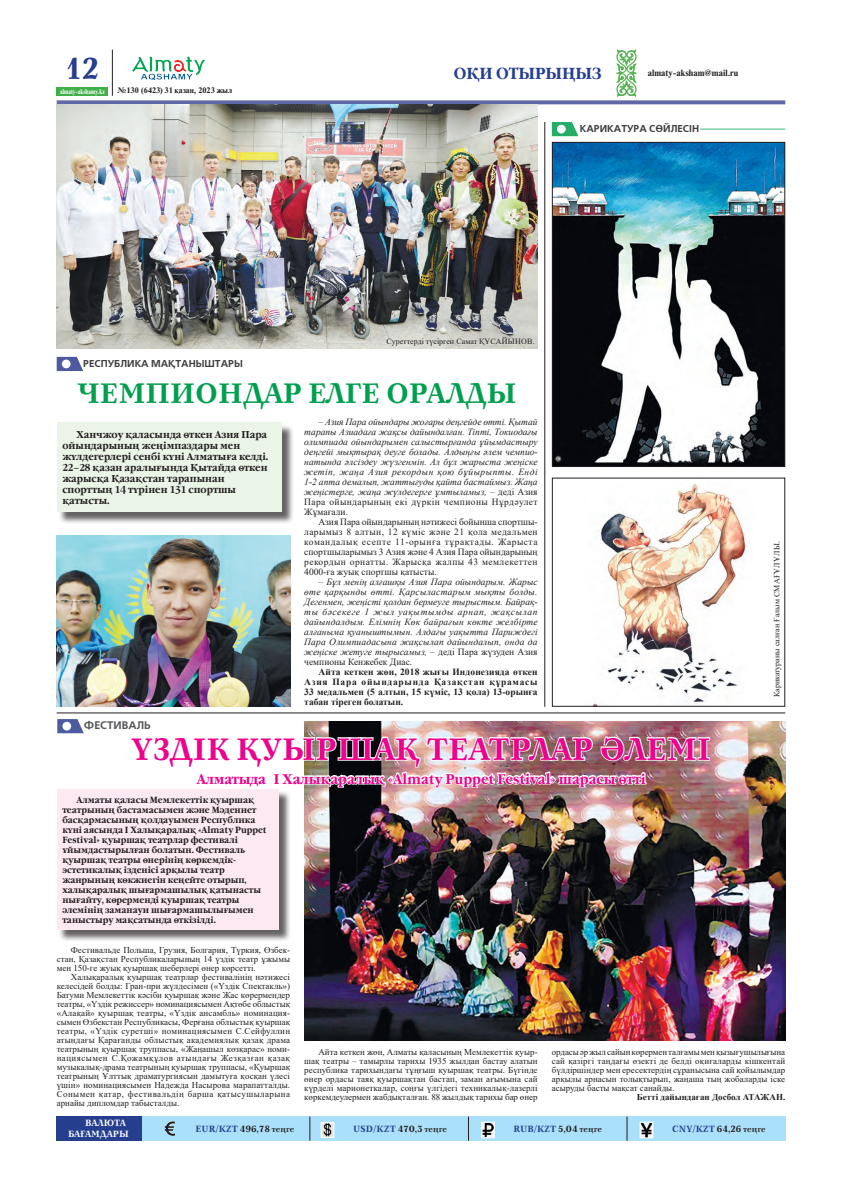
<style>
.page{position:relative;width:842px;height:1191px;background:#fff}
.page>*{position:absolute;margin:0;border:0;box-sizing:border-box;transform-origin:0 0}
.Neva_Zag{font:700 30.8px "DS Neva";color:#ed028c;scale:.91 1}
.t1{font:700 30px "DS Neva";color:#253f8e;scale:.9 1}
.Neva_Zag-2{font:700 28px "DS Neva";color:#009f4f;scale:.9 1}
.Текст{font:700 16px "DS Garamond";color:#253f8e;scale:.9 1}
.Garamond_Pod_Zag{font:700 14px "DS Garamond";color:#ed028c;scale:.9 1}
.t2{font:700 11px "DS Free Set";color:#57585a}
.Анотация{font:700 10px/11px "DS Garamond";color:#231f20;scale:.9 1}
.t3{font:700 10px "DS Free Set";color:#3e3e3f}
.Текст-2{font:italic 9.5px/10px "Times New Roman";color:#231f20;text-align:justify}
.Текст-3{font:9.5px/10px "Times New Roman";letter-spacing:.02em;color:#231f20;text-align:justify}
.Текст-4{font:700 9.5px/10px "Times New Roman";color:#231f20;text-align:justify}
.Текст-5{font:9px/9px "Times New Roman";color:#231f20;text-align:justify}
.Анотация-2{font:700 9px/10px "DS Garamond";color:#231f20;scale:.9 1}
.Заголовок{font:700 9px "DS Neva";color:#231f20;scale:.9 1}
.Текст-6{font:700 9px "Times New Roman";color:#231f20}
.t4{font:700 9px "DS Times";color:#231f20}
.Заголовок-2{font:700 9px/11px "DS Neva";color:#fff;scale:.9 1}
.Текст-7{font:8px "Times New Roman";color:#231f20}
.t5{font:700 8px "DS Times";color:#231f20}
.t6{font:700 7px "DS Times";color:#fff;scale:.8 1}
.s1{font-style:normal}
.s2{color:#253f8e}
</style>
<div class="page">
<svg style="left:57px;top:100px;width:728px;height:4px;background:#6f76af"></svg>
<div style="left:57px;top:88px;width:51px;height:8px;background:#40ae49"></div>
<img style="left:132px;top:57px;width:73px;height:23px">
<hr style="left:112px;top:50px;width:1px;height:46px;background:#231f20">
<img style="left:616px;top:50px;width:21px;height:47px">
<div style="left:139px;top:1116px;width:646px;height:24px;background:#aae0f9"></div>
<div style="left:57px;top:1116px;width:85px;height:24px;background:#253f8e"></div>
<img style="left:164px;top:1121px;width:12px;height:14px">
<img style="left:483px;top:1123px;width:10px;height:13px">
<div style="left:481px;top:1121px;width:14px;height:17px;border:1px solid #fff"></div>
<img style="left:641px;top:1123px;width:10px;height:13px">
<div style="left:639px;top:1121px;width:14px;height:17px;border:1px solid #fff"></div>
<img style="left:323px;top:1124px;width:9px;height:11px">
<div style="left:321px;top:1122px;width:13px;height:15px;border:1px solid #fff"></div>
<svg style="left:310px;top:1116px;width:1px;height:24px"></svg>
<svg style="left:468px;top:1116px;width:1px;height:24px"></svg>
<svg style="left:627px;top:1116px;width:1px;height:24px"></svg>
<svg style="left:552px;top:122px;width:26px;height:14px"></svg>
<div style="left:557px;top:125px;width:9px;height:8px;background:#fff;border-radius:50%"></div>
<hr style="left:700px;top:129px;width:85px;height:1px;background:#3fb479">
<img style="left:596px;top:482px;width:150px;height:209px">
<img style="left:554px;top:144px;width:229px;height:321px">
<div style="left:552px;top:142px;width:233px;height:325px;border:1px solid #231f20"></div>
<svg style="left:57px;top:357px;width:26px;height:14px"></svg>
<div style="left:62px;top:359px;width:9px;height:9px;background:#fff;border-radius:50%"></div>
<img style="left:57px;top:104px;width:481px;height:244px">
<div style="left:58px;top:424px;width:236px;height:100px;background:#231f20;opacity:.7"></div>
<div style="left:57px;top:422px;width:224px;height:89px;background:#eaf4e7"></div>
<img style="left:57px;top:535px;width:233px;height:172px">
<hr style="left:57px;top:712px;width:728px;height:1px;background:#231f20">
<svg style="left:57px;top:719px;width:27px;height:14px"></svg>
<div style="left:62px;top:722px;width:9px;height:8px;background:#fff;border-radius:50%"></div>
<div style="left:58px;top:790px;width:233px;height:152px;background:#231f20;opacity:.7"></div>
<div style="left:57px;top:789px;width:222px;height:140px;background:#fce9f1"></div>
<img style="left:304px;top:722px;width:481px;height:318px">
<hr style="left:545px;top:122px;width:1px;height:585px;background:#231f20">
<img style="left:129px;top:571px;width:582px;height:417px">
<p class="t1" style="left:65px;top:50px;width:39px">12</p>
<p class="Текст" style="left:454px;top:64px;width:165px">ОҚИ ОТЫРЫҢЫЗ</p>
<p class="t4" style="left:648px;top:68px;width:92px">almaty-aksham@mail.ru</p>
<p class="t6" style="left:60px;top:88px;width:57px">almaty-akshamу.kz</p>
<p class="t5" style="left:117px;top:86px;width:116px">№130 (6423) 31 қазан, 2023 жыл</p>
<p class="t3" style="left:580px;top:122px;width:121px">КАРИКАТУРА СӨЙЛЕСІН</p>
<p class="Текст-7" style="left:387px;top:336px;width:150px">Суреттерді түсірген Самат ҚҰСАЙЫНОВ.</p>
<p class="t3" style="left:83px;top:357px;width:161px">РЕСПУБЛИКА МАҚТАНЫШТАРЫ</p>
<p class="Neva_Zag-2" style="left:78px;top:376px;width:489px">ЧЕМПИОНДАР ЕЛГЕ ОРАЛДЫ</p>
<p class="Анотация" style="left:62px;top:429px;width:230px;text-indent:14px">Ханчжоу қаласында өткен Азия Пара ойындарының жеңімпаздары мен жүлдегерлері сенбі күні Алматыға келді.<br>22–28 қазан аралығында Қытайда өткен жарысқа Қазақстан тарапынан спорттың 14 түрінен 131 спортшы қатысты.</p>
<p class="Текст-2" style="left:304px;top:416px;width:235px;text-indent:14px">– Азия Пара ойындары жоғары деңгейде өтті. Қытай тарапы Азиадаға жақсы дайындалған. Тіпті, Токиодағы олимпиада ойындарымен салыстырғанда ұйымдастыру деңгейі мықтырақ деуге болады. Алдыңғы әлем чемпио&shy;натында әлсіздеу жүзгенмін. Ал бұл жарыста жеңіске жетіп, жаңа Азия рекордын қою бұйырыпты. Енді 1-2 апта демалып, жаттығуды қайта бастаймыз. Жаңа жеңістерге, жаңа жүлдегерге ұмтыламыз, – <span class="s1">деді Азия Пара ойындарының екі дүркін чемпионы Нұрдәулет Жұмағали.</span></p>
<p class="Текст-3" style="left:304px;top:516px;width:235px;text-indent:14px">Азия Пара ойындарының нәтижесі бойынша спортшы&shy;ларымыз 8 алтын, 12 күміс және 21 қола медальмен командалық есепте 11-орынға тұрақтады. Жарыста спортшыларымыз 3 Азия және 4 Азия Пара ойындарының рекордын орнатты. Жарысқа жалпы 43 мемлекеттен 4000-ға жуық спортшы қатысты.</p>
<p class="Текст-2" style="left:304px;top:576px;width:235px;text-indent:14px">– Бұл менің алғашқы Азия Пара ойындарым. Жарыс өте қарқынды өтті. Қарсыластарым мықты болды.<br>Дегенмен, жеңісті қолдан бермеуге тырыстым. Байрақ&shy;ты бәсекеге 1 жыл уақытымды арнап, жақсылап дайындалдым. Елімнің Көк байрағын көкте желбірте алғаныма қуаныштымын. Алдағы уақытта Париждегі Пара Олимпиадасына жақсылап дайындалып, онда да жеңіске жетуге тырысамыз, – <span class="s1">деді Пара жүзуден Азия чемпионы Кенжебек Диас.</span></p>
<p class="Текст-4" style="left:304px;top:666px;width:235px;text-indent:14px">Айта кеткен жөн, 2018 жығы Индонезияда өткен Азия Пара ойындарында Қазақстан құрамасы 33 медальмен (5 алтын, 15 күміс, 13 қола) 13-орынға табан тіреген болатын.</p>
<p class="t2" style="left:84px;top:719px;width:69px">ФЕСТИВАЛЬ</p>
<p class="Neva_Zag" style="left:131px;top:730px;width:638px">ҮЗДІК ҚУЫРШАҚ ТЕАТРЛАР ӘЛЕМІ</p>
<p class="Garamond_Pod_Zag" style="left:197px;top:770px;width:500px">Алматыда I Халықаралық «Almaty Puppet Festival» шарасы өтті</p>
<p class="Анотация-2" style="left:62px;top:794px;width:229px;text-indent:14px">Алматы қаласы Мемлекеттік қуыршақ театрының бастамасымен және Мәдениет басқармасының қолдауымен Республика күні аясында I Халықаралық «Almaty Puppet Festival» қуыршақ театрлар фестивалі ұйымдастырылған болатын. Фестиваль қуыршақ театры өнерінің көркемдік&shy;эстетикалық ізденісі арқылы театр жанрының көкжиегін кеңейте отырып, халықаралық шығармашылық қатынасты нығайту, көрерменді қуыршақ театры әлемінің заманауи шығармашылығымен таныстыру мақсатында өткізілді.</p>
<p class="Текст-7" style="left:771px;top:697px;width:157px;rotate:-90deg">Карикатураны салған Ғалым СМАҒҰЛҰЛЫ.</p>
<p class="Текст-5" style="left:57px;top:945px;width:235px;text-indent:14px">Фестивальде Польша, Грузия, Болгария, Түркия, Өзбек&shy;стан, Қазақстан Республикаларының 14 үздік театр ұжымы мен 150-ге жуық қуыршақ шеберлері өнер көрсетті.</p>
<p class="Текст-5" style="left:57px;top:972px;width:235px;text-indent:14px">Халықаралық қуыршақ театрлар фестивалінің нәтижесі келесідей болды: Гран-при жүлдесімен («Үздік Спектакль»)<br>Батуми Мемлекеттік кәсіби қуыршақ және Жас көрермендер театры, «Үздік режиссер» номинациясымен Ақтөбе облыстық «Алақай» қуыршақ театры, «Үздік ансамбль» номинация&shy;сымен Өзбекстан Республикасы, Ферғана облыстық қуыршақ театры, «Үздік суретші» номинациясымен С.Сейфуллин атындағы Қарағанды облыстық академиялық қазақ драма театрының қуыршақ труппасы, «Жаңашыл көзқарас» номи&shy;нациясымен С.Қожамқұлов атындағы Жезқазған қазақ музыкалық-драма театрының қуыршақ труппасы, «Қуыршақ театрының Ұлттық драматургиясын дамытуға қосқан үлесі үшін» номинациясымен Надежда Насырова марапатталды.<br>Сонымен қатар, фестивальдің барша қатысушыларына арнайы дипломдар табысталды.</p>
<p class="Текст-5" style="left:304px;top:1047px;width:235px;text-indent:14px">Айта кеткен жөн, Алматы қаласының Мемлекеттік қуыр&shy;шақ театры – тамырлы тарихы 1935 жылдан бастау алатын республика тарихындағы тұңғыш қуыршақ театры. Бүгінде өнер ордасы таяқ қуыршақтан бастап, заман ағымына сай күрделі марионеткалар, соңғы үлгідегі техникалық-лазерлі көркемдеулермен жабдықталған. 88 жылдық тарихы бар өнер</p>
<p class="Текст-5" style="left:552px;top:1047px;width:235px">ордасы әр жыл сайын көрермен талғамы мен қызығушылығына сай қазіргі таңдағы өзекті де белді оқиғаларды кішкентай бүлдіршіндер мен ересектердің сұранысына сай қойылымдар арқылы арнасын толықтырып, жаңаша тың жобаларды іске асыруды басты мақсат санайды.</p>
<p class="Текст-6" style="left:637px;top:1090px;width:150px">Бетті дайындаған Досбол АТАЖАН.</p>
<p class="Заголовок-2" style="left:68px;top:1117px;width:69px;text-indent:17px">ВАЛЮТА<br>БАҒАМДАРЫ</p>
<p class="Заголовок" style="left:196px;top:1122px;width:111px"><span class="s2">EUR/KZT</span> 496,78 теңге</p>
<p class="Заголовок" style="left:353px;top:1122px;width:106px"><span class="s2">USD/KZT</span> 470,3 теңге</p>
<p class="Заголовок" style="left:514px;top:1122px;width:100px"><span class="s2">RUB/KZT</span> 5,04 теңге</p>
<p class="Заголовок" style="left:672px;top:1122px;width:106px"><span class="s2">CNY/KZT</span> 64,26 теңге</p>
</div>
